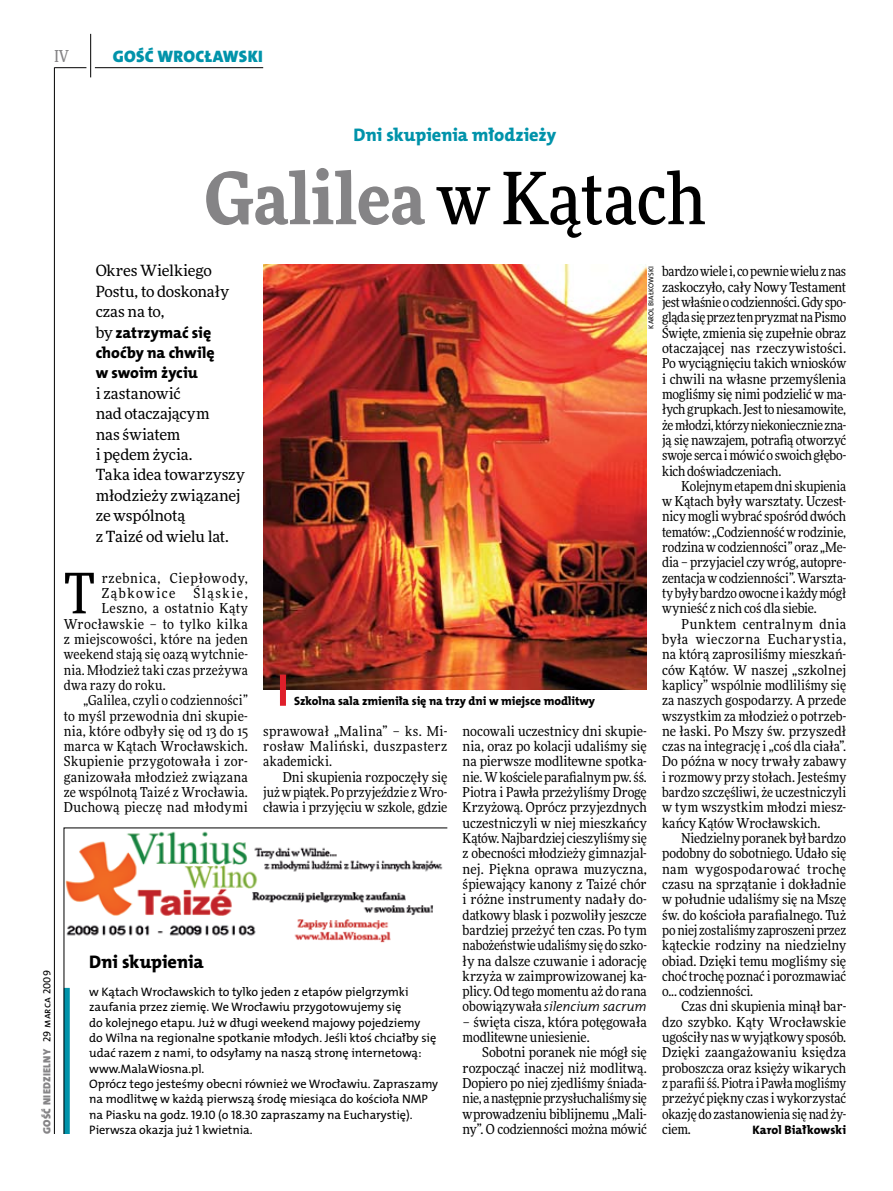
<style>
.page{position:relative;width:893px;height:1191px;background:#fff}
.page>*{position:absolute;margin:0;border:0;box-sizing:border-box;transform-origin:0 0}
.t1{font:900 72px "Freeday Narrow";color:#858486}
.t2{font:55.95px "Freeday Narrow News";color:#000}
.t3{font:18.3px "The Mix HP8 Ex Bld";letter-spacing:.005em;color:#0093aa}
.t4{font:18.3px "The Mix HP8 Ex Bld";letter-spacing:.005em;color:#000}
.t5{font:16.65px "The Mix HP9 Blk";letter-spacing:.02em;color:#0093aa}
.t6{font:500 16.5px "Freeday Narrow";color:#858486;scale:.9 1}
.t7{font:15.75px/20.4px "The Mix HP8 Ex Bld";letter-spacing:.005em;color:#000}
.t8{font:15.45px/20.4px "Freeday News";letter-spacing:-.01em;color:#000}
.t9{font:13.65px/15.3px "Freeday Narrow News";letter-spacing:.01em;color:#000;text-align:justify}
.t10{font:13.65px "Freeday Narrow News";letter-spacing:.03em;color:#000}
.t11{font:13.65px/15.3px "Freeday Narrow News";letter-spacing:.065em;color:#000}
.t12{font:13.65px "The Mix HP4 Se Lig IT";letter-spacing:-.005em;color:#000}
.t13{font:13.65px "Freeday Narrow News";letter-spacing:.105em;color:#000}
.t14{font:12.3px/15.3px "The Mix HP5 Plain";letter-spacing:-.005em;color:#000}
.t15{font:12.3px "The Mix HP8 Ex Bld";letter-spacing:.005em;color:#000}
.t16{font:12px "The Mix HP8 Ex Bld";letter-spacing:-.005em;color:#000}
.t17{font:10.5px "The Mix HP9 Blk";letter-spacing:.025em;color:#858486}
.t18{font:7.2px "The Mix HP5 Plain";letter-spacing:.015em;color:#000}
.s1{font-weight:500;color:#000}
.s2{font-family:"The Mix HP5 Plain";color:#000}
.s3{font-family:"Freeday News";font-size:15.45px}
.s4{font-family:"Freeday Narrow News"}
</style>
<div class="page">
<hr style="left:54px;top:67px;width:1px;height:1067px;background:#000">
<hr style="left:90px;top:34px;width:1px;height:43px;background:#000">
<hr style="left:54px;top:67px;width:32px;height:1px;background:#000">
<hr style="left:95px;top:67px;width:168px;height:1px;background:#000">
<svg style="left:64px;top:827px;width:384px;height:307px"></svg>
<img style="left:263px;top:265px;width:384px;height:425px">
<div style="left:280px;top:674px;width:6px;height:32px;background:#df1f2a"></div>
<p class="t6" style="left:54px;top:46px;width:17px">IV</p>
<p class="t5" style="left:113px;top:46px;width:152px">GOŚĆ WROCŁAWSKI</p>
<h3 class="t3" style="left:354px;top:123px;width:204px">Dni skupienia młodzieży</h3>
<h1 class="t1" style="left:204px;top:151px;width:503px">Galilea <span class="s1">w Kątach</span></h1>
<p class="t17" style="left:40px;top:1134px;width:165px;rotate:-90deg">GOŚĆ NIEDZIELNY <span class="s2">29 marca 2009</span></p>
<p class="t8" style="left:96px;top:260px;width:135px">Okres Wielkiego<br>Postu, to doskonały czas na to,</p>
<p class="t7" style="left:96px;top:322px;width:120px"><span class="s3">by</span> zatrzymać się choćby na chwilę w swoim życiu</p>
<p class="t8" style="left:96px;top:383px;width:150px">i zastanowić<br>nad otaczającym<br>nas światem<br>i pędem życia.<br>Taka idea towarzyszy młodzieży związanej ze wspólnotą<br>z Taizé od wielu lat.</p>
<p class="t18" style="left:646px;top:329px;width:64px;rotate:-90deg">Karol Białkowski</p>
<h2 class="t2" style="left:64px;top:559px;width:33px">T</h2>
<p class="t11" style="left:102px;top:570px;width:147px">rzebnica, Ciepłowody,<br>Ząbkowice</p>
<p class="t13" style="left:194px;top:585px;width:56px">Śląskie,</p>
<p class="t10" style="left:102px;top:600px;width:147px">Leszno, a ostatnio Kąty</p>
<p class="t10" style="left:64px;top:615px;width:186px">Wrocławskie – to tylko kilka</p>
<p class="t9" style="left:64px;top:631px;width:186px">z miejscowości, które na jeden</p>
<p class="t9" style="left:64px;top:646px;width:186px">weekend stają się oazą wytchnie-</p>
<p class="t9" style="left:64px;top:662px;width:186px">nia. Młodzież taki czas przeżywa</p>
<p class="t9" style="left:64px;top:677px;width:104px">dwa razy do roku.</p>
<p class="t9" style="left:83px;top:692px;width:166px">„Galilea, czyli o codzienności”</p>
<p class="t9" style="left:64px;top:708px;width:186px">to myśl przewodnia dni skupie-</p>
<p class="t9" style="left:64px;top:723px;width:186px">nia, które odbyły się od 13 do 15</p>
<p class="t9" style="left:64px;top:738px;width:186px">marca w Kątach Wrocławskich.</p>
<p class="t9" style="left:64px;top:754px;width:186px">Skupienie przygotowała i zor-</p>
<p class="t9" style="left:64px;top:769px;width:186px">ganizowała młodzież związana</p>
<p class="t9" style="left:64px;top:784px;width:186px">ze wspólnotą Taizé z Wrocławia.</p>
<p class="t10" style="left:64px;top:799px;width:186px">Duchową pieczę nad młodymi</p>
<p class="t16" style="left:294px;top:693px;width:302px">Szkolna sala zmieniła się na trzy dni w miejsce modlitwy</p>
<p class="t9" style="left:263px;top:723px;width:186px">sprawował „Malina” – ks. Mi&shy;rosław Maliński, duszpasterz akademicki.</p>
<p class="t9" style="left:263px;top:769px;width:186px;text-indent:20px">Dni skupienia rozpoczęły się jużwpiątek. Po przyjeździe zWro&shy;cławia i przyjęciu w szkole, gdzie</p>
<p class="t9" style="left:463px;top:723px;width:186px">nocowali uczestnicy dni skupie&shy;nia, oraz po kolacji udaliśmy się na pierwsze modlitewne spotka&shy;nie. Wkościele parafialnym pw. śś.<br>Piotra i Pawła przeżyliśmy Drogę Krzyżową. Oprócz przyjezdnych uczestniczyli w niej mieszkańcy Kątów. Najbardziej cieszyliśmy się z obecności młodzieży gimnazjal&shy;nej. Piękna oprawa muzyczna, śpiewający kanony z Taizé chór i różne instrumenty nadały do&shy;datkowy blask i pozwoliły jeszcze bardziej przeżyć ten czas. Po tym nabożeństwie udaliśmy się do szko&shy;ły na dalsze czuwanie i adorację krzyża w zaimprowizowanej ka&shy;plicy. Od tego momentu aż do rana</p>
<p class="t12" style="left:463px;top:998px;width:186px"><span class="s4">obowiązywała</span> silencium sacrum</p>
<p class="t9" style="left:463px;top:1014px;width:186px">– święta cisza, która potęgowała modlitewne uniesienie.</p>
<p class="t9" style="left:463px;top:1044px;width:186px;text-indent:20px">Sobotni poranek nie mógł się rozpocząć inaczej niż modlitwą.<br>Dopiero po niej zjedliśmy śniada&shy;nie, anastępnie przysłuchaliśmysię wprowadzeniu biblijnemu „Mali&shy;ny”. O codzienności można mówić</p>
<h3 class="t4" style="left:89px;top:950px;width:116px">Dni skupienia</h3>
<p class="t14" style="left:89px;top:984px;width:351px">w Kątach Wrocławskich to tylko jeden z etapów pielgrzymki zaufania przez ziemię. We Wrocławiu przygotowujemy się<br>do kolejnego etapu. Już w długi weekend majowy pojedziemy<br>do Wilna na regionalne spotkanie młodych. Jeśli ktoś chciałby się udać razem z nami, to odsyłamy na naszą stronę internetową: www.MalaWiosna.pl.<br>Oprócz tego jesteśmy obecni również we Wrocławiu. Zapraszamy na modlitwę w każdą pierwszą środę miesiąca do kościoła NM P na Piasku na godz. 19.10 (o 18.30 zapraszamy na Eucharystię).<br>Pierwsza okazja już 1 kwietnia.</p>
<p class="t9" style="left:662px;top:264px;width:186px">bardzo wiele i, copewnie wielu znas zaskoczyło, cały Nowy Testament jestwłaśnie ocodzienności. Gdyspo&shy;gląda się przez ten pryzmat naPismo Święte, zmienia się zupełnie obraz otaczającej nas rzeczywistości.<br>Po wyciągnięciu takich wniosków i chwili na własne przemyślenia mogliśmy się nimi podzielić w ma&shy;łych grupkach. Jesttoniesamowite, żemłodzi, którzy niekoniecznie zna&shy;ją się nawzajem, potrafią otworzyć swoje serca imówić o swoich głębo&shy;kich doświadczeniach.</p>
<p class="t9" style="left:662px;top:478px;width:186px;text-indent:20px">Kolejnym etapem dni skupienia w Kątach były warsztaty. Uczest&shy;nicy mogli wybrać spośród dwóch tematów: „Codzienność wrodzinie, rodzina wcodzienności” oraz „Me&shy;dia – przyjaciel czy wróg, autopre&shy;zentacja wcodzienności”. Warszta&shy;ty były bardzo owocne i każdy mógł wynieść z nich coś dla siebie.</p>
<p class="t9" style="left:662px;top:616px;width:186px;text-indent:20px">Punktem centralnym dnia była wieczorna Eucharystia, na którą zaprosiliśmy mieszkań&shy;ców Kątów. W naszej „szkolnej kaplicy” wspólnie modliliśmy się za naszych gospodarzy. A przede wszystkim za młodzież o potrzeb&shy;ne łaski. Po Mszy św. przyszedł czas na integrację i „coś dla ciała”.<br>Do późna w nocy trwały zabawy i rozmowy przy stołach. Jesteśmy bardzo szczęśliwi, że uczestniczyli w tym wszystkim młodzi miesz&shy;kańcy Kątów Wrocławskich.</p>
<p class="t9" style="left:662px;top:830px;width:186px;text-indent:20px">Niedzielny poranek był bardzo podobny do sobotniego. Udało się nam wygospodarować trochę czasu na sprzątanie i dokładnie w południe udaliśmy się na Mszę św. do kościoła parafialnego. Tuż poniej zostaliśmy zaproszeni przez kąteckie rodziny na niedzielny obiad. Dzięki temu mogliśmy się choć trochę poznać i porozmawiać o... codzienności.</p>
<p class="t9" style="left:662px;top:998px;width:186px;text-indent:20px">Czas dni skupienia minął bar&shy;dzo szybko. Kąty Wrocławskie ugościły nas w wyjątkowy sposób.<br>Dzięki zaangażowaniu księdza proboszcza oraz księży wikarych z parafii śś. Piotra iPawła mogliśmy przeżyć piękny czas i wykorzystać okazję do zastanowienia się nad ży&shy;ciem.</p>
<p class="t15" style="left:752px;top:1122px;width:95px">Karol Białkowski</p>
</div>
